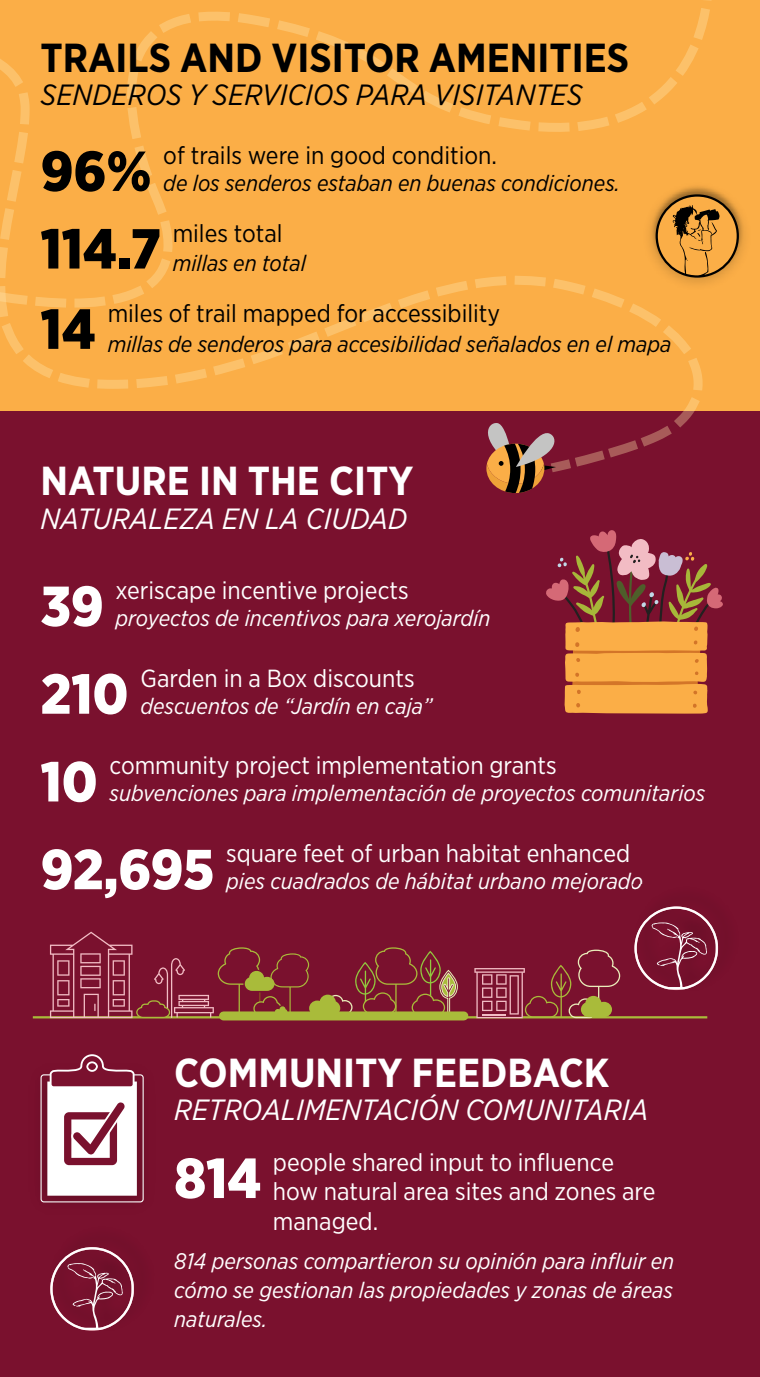
<style>
.page{position:relative;width:760px;height:1377px;background:#fff}
.page>*{position:absolute;margin:0;border:0;box-sizing:border-box;transform-origin:0 0}
.t1{font:900 56.25px "Gotham Narrow";color:#fff}
.t2{font:900 56.25px "Gotham Narrow";color:#000}
.t3{font:700 40.5px "Gotham Narrow";color:#fff}
.t4{font:700 40.5px "Gotham Narrow";color:#000}
.t5{font:italic 29.25px "Gotham Narrow";color:#fff}
.t6{font:italic 29.25px "Gotham Narrow";color:#000}
.t7{font:24.75px/29.2px "Gotham Narrow";color:#fff}
.t8{font:24.75px "Gotham Narrow";color:#000}
.t9{font:italic 22.5px/29.2px "Gotham Narrow";color:#fff;text-align:justify}
.t10{font:italic 22.5px "Gotham Narrow";color:#000}
</style>
<div class="page">
<hr style="left:759px;top:0;width:1px;height:1054px;background:#7a112e">
<div style="left:0;top:410px;width:759px;height:967px;background:#7a112e"></div>
<div style="left:0;top:0;width:759px;height:410px;background:#fbae47"></div>
<hr style="left:759px;top:1020px;width:1px;height:357px;background:#fbae47">
<svg style="left:244px;top:0;width:468px;height:76px"></svg>
<svg style="left:142px;top:11px;width:102px;height:31px"></svg>
<svg style="left:0;top:42px;width:677px;height:369px"></svg>
<svg style="left:476px;top:283px;width:245px;height:210px"></svg>
<div style="left:641px;top:180px;width:112px;height:112px;background:#000;opacity:.25"></div>
<div style="left:656px;top:196px;width:81px;height:81px;background:#fbae47;border-radius:50%"></div>
<div style="left:655px;top:194px;width:83px;height:84px;border:2px solid #000;border-radius:50%"></div>
<svg style="left:672px;top:205px;width:47px;height:72px"></svg>
<svg style="left:546px;top:530px;width:176px;height:184px"></svg>
<hr style="left:33px;top:1016px;width:674px;height:2px;background:#a9bb3a">
<svg style="left:634px;top:906px;width:84px;height:84px"></svg>
<svg style="left:50px;top:1247px;width:84px;height:84px"></svg>
<div style="left:32px;top:1067px;width:119px;height:144px;background:#000;opacity:.25"></div>
<svg style="left:47px;top:1054px;width:90px;height:142px"></svg>
<svg style="left:50px;top:932px;width:408px;height:86px"></svg>
<svg style="left:476px;top:950px;width:144px;height:68px"></svg>
<div style="left:474px;top:968px;width:50px;height:5px;background:#b96a7c"></div>
<hr style="left:475px;top:969px;width:48px;height:2px;background:#f2bcc4">
<div style="left:223px;top:1011px;width:241px;height:9px;background:#a9bb3a"></div>
<h2 class="t4" style="left:40px;top:31px;width:590px">TRAILS AND VISITOR AMENITIES</h2>
<h3 class="t6" style="left:40px;top:77px;width:543px">SENDEROS Y SERVICIOS PARA VISITANTES</h3>
<h1 class="t2" style="left:40px;top:134px;width:112px">96%</h1>
<p class="t8" style="left:163px;top:140px;width:335px">of trails were in good condition.</p>
<p class="t10" style="left:163px;top:169px;width:458px">de los senderos estaban en buenas condiciones.</p>
<h1 class="t2" style="left:40px;top:212px;width:122px">114.7</h1>
<p class="t8" style="left:173px;top:217px;width:111px">miles total</p>
<p class="t10" style="left:173px;top:249px;width:135px">millas en total</p>
<h1 class="t2" style="left:40px;top:292px;width:57px">14</h1>
<p class="t8" style="left:108px;top:298px;width:394px">miles of trail mapped for accessibility</p>
<p class="t10" style="left:108px;top:330px;width:565px">millas de senderos para accesibilidad señalados en el mapa</p>
<h2 class="t3" style="left:40px;top:455px;width:374px">NATURE IN THE CITY</h2>
<h3 class="t5" style="left:40px;top:500px;width:368px">NATURALEZA EN LA CIUDAD</h3>
<h1 class="t1" style="left:40px;top:569px;width:65px">39</h1>
<p class="t7" style="left:115px;top:575px;width:294px">xeriscape incentive projects</p>
<p class="t9" style="left:115px;top:603px;width:376px">proyectos de incentivos para xerojardín</p>
<h1 class="t1" style="left:40px;top:657px;width:89px">210</h1>
<p class="t7" style="left:140px;top:663px;width:276px">Garden in a Box discounts</p>
<p class="t9" style="left:140px;top:691px;width:293px">descuentos de “Jardín en caja”</p>
<h1 class="t1" style="left:40px;top:745px;width:59px">10</h1>
<p class="t7" style="left:109px;top:751px;width:448px">community project implementation grants</p>
<p class="t9" style="left:109px;top:779px;width:597px">subvenciones para implementación de proyectos comunitarios</p>
<h1 class="t1" style="left:40px;top:832px;width:175px">92,695</h1>
<p class="t7" style="left:226px;top:838px;width:405px">square feet of urban habitat enhanced</p>
<p class="t9" style="left:226px;top:866px;width:418px">pies cuadrados de hábitat urbano mejorado</p>
<h2 class="t3" style="left:174px;top:1046px;width:436px">COMMUNITY FEEDBACK</h2>
<h3 class="t5" style="left:174px;top:1092px;width:475px">RETROALIMENTACIÓN COMUNITARIA</h3>
<h1 class="t1" style="left:174px;top:1141px;width:89px">814</h1>
<p class="t7" style="left:273px;top:1147px;width:384px">people shared input to influence how natural area sites and zones are managed.</p>
<p class="t9" style="left:174px;top:1246px;width:501px">814 personas compartieron su opinión para influir en cómo se gestionan las propiedades y zonas de áreas naturales.</p>
</div>
